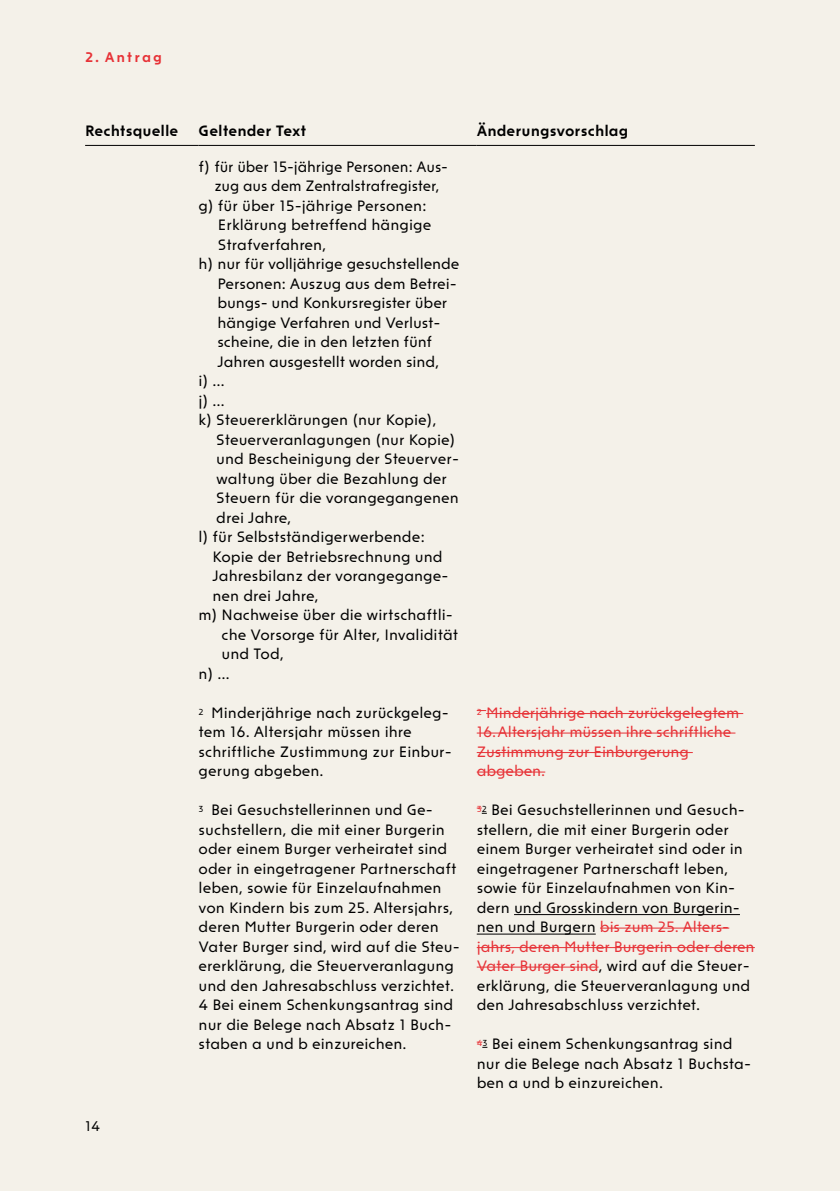
<style>
.page{position:relative;width:840px;height:1191px;background:#fff}
.page>*{position:absolute;margin:0;border:0;box-sizing:border-box;transform-origin:0 0}
.t1{font:15px/19.6px "Funkis C.2";color:#000}
.t2{font:15px/19.4px "Funkis C.2";letter-spacing:-.01em;color:#e73237}
.t3{font:700 15px "Funkis C.2";color:#000}
.t4{font:700 14px "Funkis C.2";letter-spacing:.14em;color:#e73237}
.t5{font:14px "Funkis C.2";color:#000}
.s1{color:#e73237}
</style>
<div class="page">
<div style="left:0;top:0;width:839px;height:1191px;background:#f4f1e9"></div>
<hr style="left:514px;top:914px;width:225px;height:1px;background:#000">
<hr style="left:476px;top:933px;width:119px;height:1px;background:#000">
<hr style="left:486px;top:713px;width:256px;height:1px;background:#e73237">
<hr style="left:476px;top:732px;width:259px;height:1px;background:#e73237">
<hr style="left:476px;top:752px;width:216px;height:1px;background:#e73237">
<hr style="left:476px;top:771px;width:69px;height:1px;background:#e73237">
<svg style="left:476px;top:807px;width:10px;height:7px"></svg>
<hr style="left:599px;top:927px;width:129px;height:1px;background:#e73237">
<hr style="left:476px;top:947px;width:278px;height:1px;background:#e73237">
<hr style="left:476px;top:966px;width:122px;height:1px;background:#e73237">
<svg style="left:476px;top:1041px;width:11px;height:7px"></svg>
<hr style="left:85px;top:145px;width:113px;height:1px;background:#000">
<hr style="left:198px;top:145px;width:278px;height:1px;background:#000">
<hr style="left:476px;top:145px;width:278px;height:1px;background:#000">
<p class="t4" style="left:85px;top:49px;width:78px">2. Antrag</p>
<p class="t3" style="left:85px;top:122px;width:95px">Rechtsquelle</p>
<p class="t3" style="left:198px;top:122px;width:109px">Geltender Text</p>
<p class="t3" style="left:476px;top:122px;width:153px">Änderungsvorschlag</p>
<p class="t5" style="left:85px;top:1117px;width:17px">14</p>
<p class="t1" style="left:198px;top:157px;width:251px">f) für über 15-jährige Personen: Aus-</p>
<p class="t1" style="left:214px;top:176px;width:226px">zug aus dem Zentralstrafregister,</p>
<p class="t1" style="left:198px;top:196px;width:230px">g) für über 15-jährige Personen:</p>
<p class="t1" style="left:218px;top:215px;width:215px">Erklärung betreffend hängige</p>
<p class="t1" style="left:218px;top:235px;width:110px">Strafverfahren,</p>
<p class="t1" style="left:198px;top:254px;width:262px">h) nur für volljährige gesuchstellende</p>
<p class="t1" style="left:217px;top:274px;width:241px">Personen: Auszug aus dem Betrei-</p>
<p class="t1" style="left:217px;top:293px;width:231px">bungs- und Konkursregister über</p>
<p class="t1" style="left:217px;top:313px;width:224px">hängige Verfahren und Verlust-</p>
<p class="t1" style="left:217px;top:332px;width:216px">scheine, die in den letzten fünf</p>
<p class="t1" style="left:217px;top:352px;width:223px">Jahren ausgestellt worden sind,</p>
<p class="t1" style="left:198px;top:371px;width:28px">i) …</p>
<p class="t1" style="left:198px;top:391px;width:28px">j) …</p>
<p class="t1" style="left:198px;top:410px;width:239px">k) Steuererklärungen (nur Kopie),</p>
<p class="t1" style="left:216px;top:430px;width:240px">Steuerveranlagungen (nur Kopie)</p>
<p class="t1" style="left:216px;top:449px;width:244px">und Bescheinigung der Steuerver-</p>
<p class="t1" style="left:216px;top:469px;width:232px">waltung über die Bezahlung der</p>
<p class="t1" style="left:216px;top:488px;width:244px">Steuern für die vorangegangenen</p>
<p class="t1" style="left:216px;top:508px;width:77px">drei Jahre,</p>
<p class="t1" style="left:198px;top:527px;width:228px">l) für Selbstständigerwerbende:</p>
<p class="t1" style="left:212px;top:547px;width:231px">Kopie der Betriebsrechnung und</p>
<p class="t1" style="left:212px;top:566px;width:237px">Jahresbilanz der vorangegange-</p>
<p class="t1" style="left:212px;top:586px;width:108px">nen drei Jahre,</p>
<p class="t1" style="left:198px;top:605px;width:256px">m) Nachweise über die wirtschaftli-</p>
<p class="t1" style="left:221px;top:625px;width:238px">che Vorsorge für Alter, Invalidität</p>
<p class="t1" style="left:221px;top:644px;width:64px">und Tod,</p>
<p class="t1" style="left:198px;top:664px;width:33px">n) …</p>
<p class="t1" style="left:198px;top:703px;width:254px"><sup>2</sup> Minderjährige nach zurückgeleg&shy;tem 16. Altersjahr müssen ihre schriftliche Zustimmung zur Einbur&shy;gerung abgeben.</p>
<p class="t1" style="left:198px;top:800px;width:262px"><sup>3</sup> Bei Gesuchstellerinnen und Ge&shy;suchstellern, die mit einer Burgerin oder einem Burger verheiratet sind oder in eingetragener Partnerschaft leben, sowie für Einzelaufnahmen von Kindern bis zum 25. Altersjahrs, deren Mutter Burgerin oder deren Vater Burger sind, wird auf die Steu&shy;ererklärung, die Steuerveranlagung und den Jahresabschluss verzichtet.<br>4 Bei einem Schenkungsantrag sind nur die Belege nach Absatz 1 Buch&shy;staben a und b einzureichen.</p>
<p class="t2" style="left:476px;top:703px;width:264px"><sup>2</sup> Minderjährige nach zurückgelegtem<br>16.Altersjahr müssen ihre schriftliche<br>Zustimmung zur Einburgerung abgeben.</p>
<p class="t1" style="left:476px;top:800px;width:279px"><sup>3</sup><sup>2</sup> Bei Gesuchstellerinnen und Gesuch&shy;stellern, die mit einer Burgerin oder einem Burger verheiratet sind oder in eingetragener Partnerschaft leben, sowie für Einzelaufnahmen von Kin&shy;dern und Grosskindern von Burgerin&shy;nen und Burgern <span class="s1">bis zum 25. Alters&shy;jahrs, deren Mutter Burgerin oder deren Vater Burger sind</span>, wird auf die Steuer&shy;erklärung, die Steuerveranlagung und den Jahresabschluss verzichtet.</p>
<p class="t1" style="left:476px;top:1034px;width:276px"><sup>4</sup><sup>3</sup> Bei einem Schenkungsantrag sind nur die Belege nach Absatz 1 Buchsta&shy;ben a und b einzureichen.</p>
</div>
